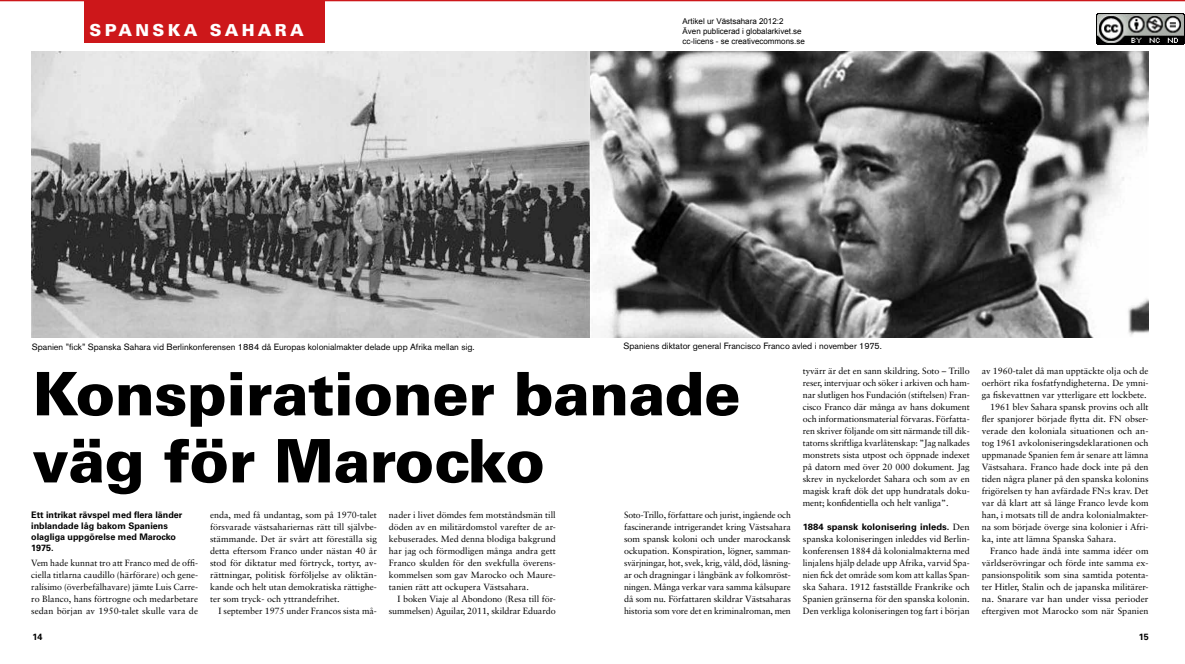
<style>
.page{position:relative;width:1185px;height:664px;background:#fff}
.page>*{position:absolute;margin:0;border:0;box-sizing:border-box;transform-origin:0 0}
.t1{font:900 60px/67px "Univers";letter-spacing:-.01em;color:#000}
.t2{font:900 16.5px "Univers";letter-spacing:.2em;color:#fff}
.t3{font:9px/12px "Sabon";color:#000;text-align:justify}
.t4{font:9px "Akzidenz Grotesk BE";color:#000}
.t5{font:700 9px/11px "Univers";color:#000}
.t6{font:700 9px "Univers";color:#000;scale:1.05 1}
.t7{font:8px/9.6px "Arial";color:#000}
.s1{font-family:"Sabon";font-weight:400}
</style>
<div class="page">
<hr style="left:0;top:0;width:1185px;height:1px;background:#cd171a">
<div style="left:84px;top:0;width:240px;height:42px;background:#cd171a"></div>
<img style="left:31px;top:52px;width:1118px;height:285px">
<img style="left:1097px;top:13px;width:88px;height:31px">
<h2 class="t2" style="left:90px;top:20px;width:216px">spansk a sahar a</h2>
<p class="t7" style="left:683px;top:17px;width:124px">Artikel ur Västsahara 2012:2<br>Även publicerad i globalarkivet.se cc-licens - se creativecommons.se</p>
<p class="t4" style="left:32px;top:341px;width:444px">Spanien ”fick” Spanska Sahara vid Berlinkonferensen 1884 då Europas kolonialmakter delade upp Afrika mellan sig.</p>
<p class="t4" style="left:624px;top:340px;width:260px">Spaniens diktator general Francisco Franco avled i november 1975.</p>
<h1 class="t1" style="left:32px;top:359px;width:710px">Konspirationer banade väg för Marocko</h1>
<p class="t5" style="left:31px;top:509px;width:153px">Ett intrikat rävspel med flera länder inblandade låg bakom Spaniens olagliga uppgörelse med Marocko<br>1975.</p>
<p class="t3" style="left:31px;top:556px;width:168px">Vem hade kunnat tro att Franco med de offi&shy;ciella titlarna caudillo (härförare) och gene&shy;ralísimo (överbefälhavare) jämte Luis Carre&shy;ro Blanco, hans förtrogne och medarbetare sedan början av 1950-talet skulle vara de</p>
<p class="t3" style="left:210px;top:508px;width:168px">enda, med få undantag, som på 1970-talet försvarade västsahariernas rätt till självbe&shy;stämmande. Det är svårt att föreställa sig detta eftersom Franco under nästan 40 år stod för diktatur med förtryck, tortyr, av&shy;rättningar, politisk förföljelse av oliktän&shy;kande och helt utan demokratiska rättighe&shy;ter som tryck- och yttrandefrihet.</p>
<p class="t3" style="left:219px;top:604px;width:160px">I september 1975 under Francos sista må-</p>
<p class="t3" style="left:389px;top:508px;width:168px">nader i livet dömdes fem motståndsmän till döden av en militärdomstol varefter de ar&shy;kebuserades. Med denna blodiga bakgrund har jag och förmodligen många andra gett Franco skulden för den svekfulla överens&shy;kommelsen som gav Marocko och Maure&shy;tanien rätt att ockupera Västsahara.</p>
<p class="t3" style="left:389px;top:592px;width:168px;text-align:right">I boken Viaje al Abondono (Resa till för&shy;summelsen) Aguilar, 2011, skildrar Eduardo</p>
<p class="t3" style="left:624px;top:508px;width:168px">Soto-Trillo, författare och jurist, ingående och fascinerande intrigerandet kring Västsahara som spansk koloni och under marockansk ockupation. Konspiration, lögner, samman&shy;svärjningar, hot, svek, krig, våld, död, låsning&shy;ar och dragningar i långbänk av folkomröst&shy;ningen. Många verkar vara samma kålsupare då som nu. Författaren skildrar Västsaharas historia som vore det en kriminalroman, men</p>
<p class="t3" style="left:803px;top:364px;width:168px">tyvärr är det en sann skildring. Soto – Trillo reser, intervjuar och söker i arkiven och ham&shy;nar slutligen hos Fundación (stiftelsen) Fran&shy;cisco Franco där många av hans dokument och informationsmaterial förvaras. Författa&shy;ren skriver följande om sitt närmande till dik&shy;tatorns skriftliga kvarlåtenskap: ”Jag nalkades monstrets sista utpost och öppnade indexet på datorn med över 20 000 dokument. Jag skrev in nyckelordet Sahara och som av en magisk kraft dök det upp hundratals doku&shy;ment; konfidentiella och helt vanliga”.</p>
<p class="t6" style="left:803px;top:521px;width:160px">1884 spansk kolonisering inleds. <span class="s1">Den</span></p>
<p class="t3" style="left:803px;top:532px;width:168px">spanska koloniseringen inleddes vid Berlin&shy;konferensen 1884 då kolonialmakterna med linjalens hjälp delade upp Afrika, varvid Spa&shy;nien fick det område som kom att kallas Span&shy;ska Sahara. 1912 fastställde Frankrike och Spanien gränserna för den spanska kolonin.<br>Den verkliga koloniseringen tog fart i början</p>
<p class="t3" style="left:982px;top:364px;width:168px">av 1960-talet då man upptäckte olja och de</p>
<p class="t3" style="left:982px;top:376px;width:168px">oerhört rika fosfatfyndigheterna. De ymni-</p>
<p class="t3" style="left:982px;top:388px;width:166px">ga fiskevattnen var ytterligare ett lockbete.</p>
<p class="t3" style="left:990px;top:400px;width:160px">1961 blev Sahara spansk provins och allt</p>
<p class="t3" style="left:982px;top:412px;width:168px">fler spanjorer började flytta dit. FN obser-</p>
<p class="t3" style="left:982px;top:424px;width:168px">verade den koloniala situationen och an-</p>
<p class="t3" style="left:982px;top:436px;width:168px">tog 1961 avkoloniseringsdeklarationen och</p>
<p class="t3" style="left:982px;top:448px;width:168px">uppmanade Spanien fem år senare att lämna</p>
<p class="t3" style="left:982px;top:460px;width:168px">Västsahara. Franco hade dock inte på den</p>
<p class="t3" style="left:982px;top:472px;width:168px">tiden några planer på den spanska kolonins</p>
<p class="t3" style="left:982px;top:484px;width:168px">frigörelsen ty han avfärdade FN:s krav. Det</p>
<p class="t3" style="left:982px;top:496px;width:168px">var då klart att så länge Franco levde kom</p>
<p class="t3" style="left:982px;top:508px;width:168px">han, i motsats till de andra kolonialmakter-</p>
<p class="t3" style="left:982px;top:520px;width:168px">na som började överge sina kolonier i Afri-</p>
<p class="t3" style="left:982px;top:532px;width:136px">ka, inte att lämna Spanska Sahara.</p>
<p class="t3" style="left:990px;top:544px;width:160px">Franco hade ändå inte samma idéer om</p>
<p class="t3" style="left:982px;top:556px;width:168px">världserövringar och förde inte samma ex-</p>
<p class="t3" style="left:982px;top:568px;width:168px">pansionspolitik som sina samtida potenta-</p>
<p class="t3" style="left:982px;top:580px;width:168px">ter Hitler, Stalin och de japanska militärer-</p>
<p class="t3" style="left:982px;top:592px;width:168px">na. Snarare var han under vissa perioder</p>
<p class="t3" style="left:982px;top:604px;width:168px">eftergiven mot Marocko som när Spanien</p>
<p class="t5" style="left:32px;top:630px;width:12px">14</p>
<p class="t5" style="left:1139px;top:630px;width:12px">15</p>
</div>
